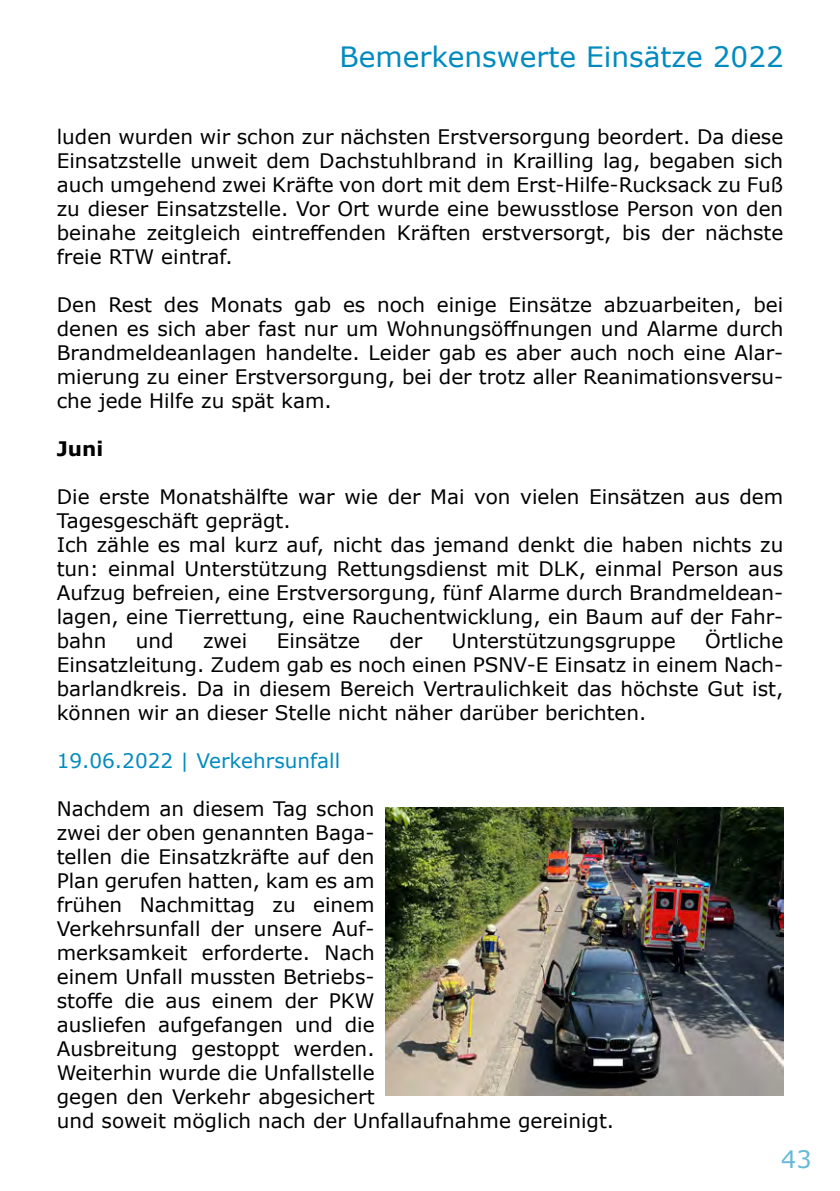
<style>
.page{position:relative;width:840px;height:1191px;background:#fff}
.page>*{position:absolute;margin:0;border:0;box-sizing:border-box;transform-origin:0 0}
.t1{font:28px "Verdana";color:#008bbf}
.t2{font:24px "Verdana";color:#66b9d8}
.t3{font:20px/24px "Verdana";color:#000;text-align:justify}
.t4{font:20px "Verdana";color:#008bbf}
.t5{font:700 20px "Verdana";color:#000}
</style>
<div class="page">
<img style="left:386px;top:807px;width:396px;height:288px">
<h1 class="t1" style="left:339px;top:45px;width:446px">Bemerkenswerte Einsätze 2022</h1>
<p class="t3" style="left:57px;top:126px;width:727px">luden wurden wir schon zur nächsten Erstversorgung beordert. Da diese Einsatzstelle unweit dem Dachstuhlbrand in Krailling lag, begaben sich auch umgehend zwei Kräfte von dort mit dem Erst-Hilfe-Rucksack zu Fuß zu dieser Einsatzstelle. Vor Ort wurde eine bewusstlose Person von den beinahe zeitgleich eintreffenden Kräften erstversorgt, bis der nächste freie RTW eintraf.</p>
<p class="t3" style="left:57px;top:294px;width:727px">Den Rest des Monats gab es noch einige Einsätze abzuarbeiten, bei denen es sich aber fast nur um Wohnungsöffnungen und Alarme durch Brandmeldeanlagen handelte. Leider gab es aber auch noch eine Alar&shy;mierung zu einer Erstversorgung, bei der trotz aller Reanimationsversu&shy;che jede Hilfe zu spät kam.</p>
<p class="t5" style="left:57px;top:441px;width:48px">Juni</p>
<p class="t3" style="left:57px;top:486px;width:727px;text-align:left">Die erste Monatshälfte war wie der Mai von vielen Einsätzen aus dem Tagesgeschäft geprägt.<br>Ich zähle es mal kurz auf, nicht das jemand denkt die haben nichts zu tun: einmal Unterstützung Rettungsdienst mit DLK, einmal Person aus Aufzug befreien, eine Erstversorgung, fünf Alarme durch Brandmeldean&shy;lagen, eine Tierrettung, eine Rauchentwicklung, ein Baum auf der Fahr&shy;bahn</p>
<p class="t3" style="left:57px;top:630px;width:727px;text-indent:648px">Örtliche Einsatzleitung. Zudem gab es noch einen PSNV-E Einsatz in einem Nach&shy;barlandkreis. Da in diesem Bereich Vertraulichkeit das höchste Gut ist, können wir an dieser Stelle nicht näher darüber berichten.</p>
<p class="t4" style="left:57px;top:753px;width:285px">19.06.2022 | Verkehrsunfall</p>
<p class="t3" style="left:57px;top:798px;width:558px;text-align:left">Nachdem an diesem Tag schon<br>zwei der oben genannten Baga-<br>tellen die Einsatzkräfte auf den<br>Plan gerufen hatten, kam es am<br>frühen Nachmittag zu einem<br>Verkehrsunfall der unsere Auf-<br>merksamkeit erforderte. Nach<br>einem Unfall mussten Betriebs-<br>stoffe die aus einem der PKW<br>ausliefen aufgefangen und die<br>Ausbreitung gestoppt werden.<br>Weiterhin wurde die Unfallstelle<br>gegen den Verkehr abgesichert<br>und soweit möglich nach der Unfallaufnahme gereinigt.</p>
<p class="t3" style="left:136px;top:630px;width:39px">und</p>
<p class="t3" style="left:203px;top:630px;width:46px">zwei</p>
<p class="t3" style="left:276px;top:630px;width:85px">Einsätze</p>
<p class="t3" style="left:389px;top:630px;width:34px">der</p>
<p class="t3" style="left:451px;top:630px;width:225px">Unterstützungsgruppe</p>
<p class="t2" style="left:780px;top:1149px;width:32px">43</p>
</div>
